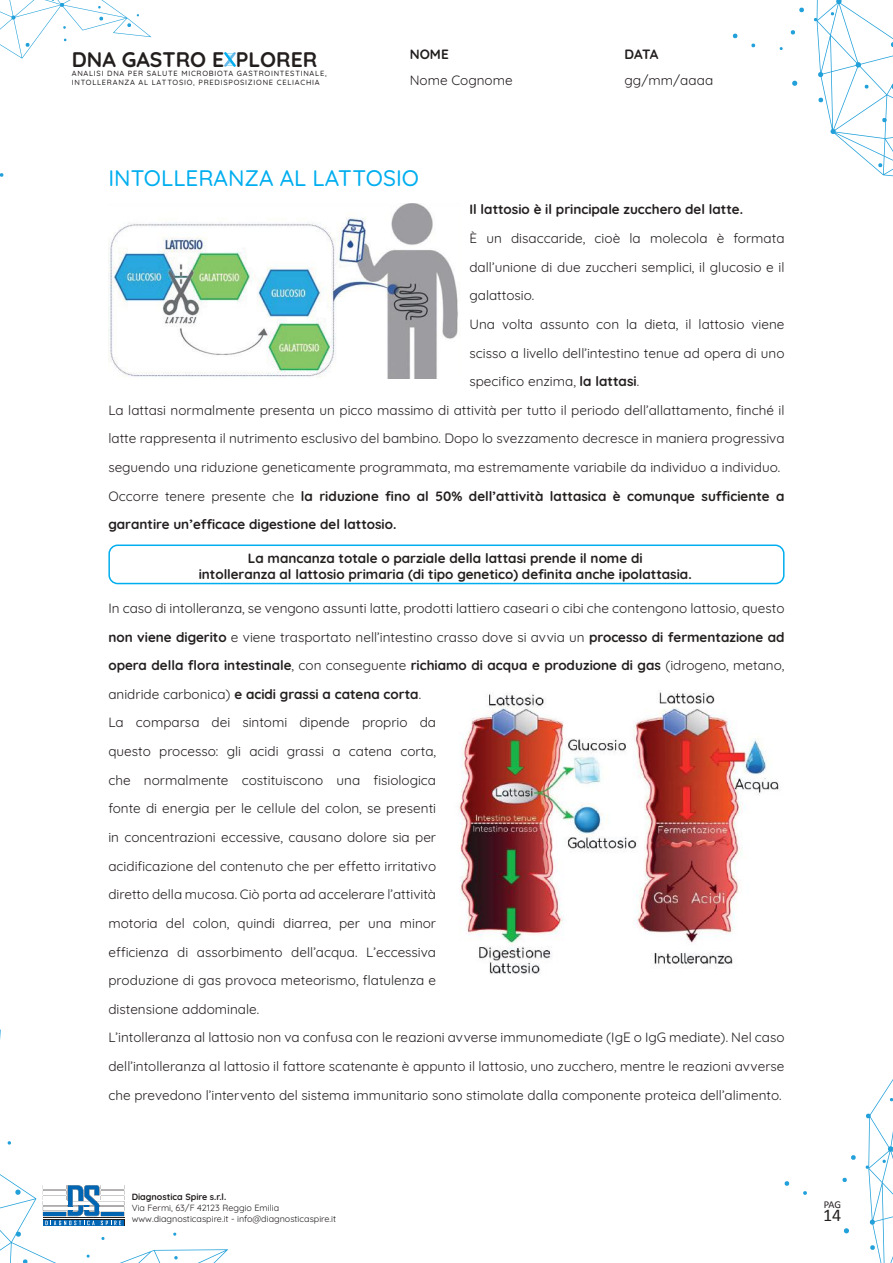
<style>
.page{position:relative;width:893px;height:1263px;background:#fff}
.page>*{position:absolute;margin:0;border:0;box-sizing:border-box;transform-origin:0 0}
.t1{font:500 22.5px "Quicksand";color:#00aeef}
.t2{font:700 21.15px "Quicksand";color:#241f1f}
.t3{font:18px "Calibri";color:#241f1f}
.t4{font:13.5px/28.7px "Quicksand";color:#241f1f}
.t5{font:700 13.5px/16.2px "Quicksand";color:#241f1f;text-align:center}
.t6{font:10.5px "Calibri";color:#241f1f}
.t7{font:9px/10.8px "Quicksand";color:#241f1f}
.t8{font:700 9px "Quicksand";color:#241f1f}
.t9{font:500 7.5px/9px "Quicksand";letter-spacing:.1em;color:#241f1f}
.s1{font-weight:700}
.s2{font-weight:400}
</style>
<div class="page">
<svg style="left:0;top:1029px;width:228px;height:234px"></svg>
<svg style="left:174px;top:1256px;width:4px;height:4px"></svg>
<svg style="left:7px;top:1141px;width:4px;height:4px"></svg>
<svg style="left:15px;top:1189px;width:6px;height:6px"></svg>
<svg style="left:16px;top:1231px;width:5px;height:6px"></svg>
<svg style="left:23px;top:1259px;width:5px;height:4px"></svg>
<svg style="left:86px;top:1254px;width:4px;height:4px"></svg>
<svg style="left:101px;top:1237px;width:4px;height:3px"></svg>
<svg style="left:173px;top:1232px;width:3px;height:4px"></svg>
<svg style="left:799px;top:7px;width:5px;height:6px"></svg>
<svg style="left:751px;top:43px;width:4px;height:5px"></svg>
<svg style="left:732px;top:33px;width:6px;height:6px"></svg>
<svg style="left:792px;top:80px;width:6px;height:6px"></svg>
<svg style="left:790px;top:30px;width:5px;height:5px"></svg>
<svg style="left:814px;top:0;width:79px;height:177px"></svg>
<svg style="left:0;top:0;width:152px;height:177px"></svg>
<svg style="left:851px;top:1155px;width:5px;height:5px"></svg>
<svg style="left:803px;top:1191px;width:4px;height:4px"></svg>
<svg style="left:784px;top:1181px;width:5px;height:5px"></svg>
<svg style="left:844px;top:1228px;width:5px;height:6px"></svg>
<svg style="left:842px;top:1177px;width:5px;height:5px"></svg>
<svg style="left:865px;top:1079px;width:28px;height:184px"></svg>
<svg style="left:43px;top:1225px;width:81px;height:1px"></svg>
<svg style="left:43px;top:1185px;width:81px;height:40px"></svg>
<hr style="left:43px;top:1218px;width:81px;height:1px;background:#241f1f">
<svg style="left:224px;top:52px;width:12px;height:15px"></svg>
<div style="left:108px;top:544px;width:676px;height:40px;border:2px solid #00aeef;border-radius:9px"></div>
<img style="left:459px;top:692px;width:320px;height:283px">
<img style="left:108px;top:203px;width:350px;height:176px">
<h2 class="t2" style="left:72px;top:46px;width:247px">DNA GASTRO E PLORER</h2>
<p class="t9" style="left:72px;top:69px;width:256px">ANALISI DNA PER SALUTE MICROBIOTA GASTROINTESTINALE,<br>INTOLLERANZA AL LATTOSIO, PREDISPOSIZIONE CELIACHIA</p>
<p class="t5" style="left:410px;top:46px;width:40px">NOME</p>
<p class="t4" style="left:410px;top:66px;width:104px">Nome Cognome</p>
<h1 class="t1" style="left:108px;top:163px;width:312px">INTOLLERANZA AL LATTOSIO</h1>
<p class="t5" style="left:624px;top:46px;width:35px">DATA</p>
<p class="t4" style="left:624px;top:66px;width:90px">gg/mm/aaaa</p>
<p class="t5" style="left:469px;top:201px;width:275px">Il lattosio è il principale zucchero del latte.</p>
<p class="t4" style="left:469px;top:224px;width:317px">È un disaccaride, cioè la molecola è formata</p>
<p class="t4" style="left:469px;top:252px;width:317px">dall’unione di due zuccheri semplici, il glucosio e il</p>
<p class="t4" style="left:469px;top:281px;width:66px">galattosio.</p>
<p class="t4" style="left:469px;top:309px;width:317px">Una volta assunto con la dieta, il lattosio viene</p>
<p class="t4" style="left:469px;top:338px;width:317px">scisso a livello dell’intestino tenue ad opera di uno</p>
<p class="t4" style="left:469px;top:367px;width:171px">specifico enzima, <span class="s1">la lattasi</span>.</p>
<p class="t4" style="left:108px;top:395px;width:678px">La lattasi normalmente presenta un picco massimo di attività per tutto il periodo dell’allattamento, finché il</p>
<p class="t4" style="left:108px;top:424px;width:678px">latte rappresenta il nutrimento esclusivo del bambino. Dopo lo svezzamento decresce in maniera progressiva</p>
<p class="t4" style="left:108px;top:453px;width:673px">seguendo una riduzione geneticamente programmata, ma estremamente variabile da individuo a individuo.</p>
<p class="t5" style="left:108px;top:487px;width:678px"><span class="s2">Occorre tenere presente che</span> la riduzione fino al 50% dell’attività lattasica è comunque sufficiente a</p>
<p class="t5" style="left:108px;top:516px;width:289px">garantire un’efficace digestione del lattosio.</p>
<p class="t5" style="left:199px;top:550px;width:495px">La mancanza totale o parziale della lattasi prende il nome di<br>intolleranza al lattosio primaria (di tipo genetico) definita anche ipolattasia.</p>
<p class="t4" style="left:108px;top:593px;width:678px">In caso di intolleranza, se vengono assunti latte, prodotti lattiero caseari o cibi che contengono lattosio, questo <span class="s1">non viene digerito</span> e viene trasportato nell’intestino crasso dove si avvia un <span class="s1">processo di fermentazione ad opera della flora intestinale</span>, con conseguente <span class="s1">richiamo di acqua e produzione di gas</span> (idrogeno, metano, anidride carbonica) <span class="s1">e acidi grassi a catena corta</span>.<br>La comparsa dei sintomi dipende proprio da<br>questo processo: gli acidi grassi a catena corta,<br>che normalmente costituiscono una fisiologica<br>fonte di energia per le cellule del colon, se presenti<br>in concentrazioni eccessive, causano dolore sia per<br>acidificazione del contenuto che per effetto irritativo<br>diretto della mucosa. Ciò porta ad accelerare l’attività<br>motoria del colon, quindi diarrea, per una minor<br>efficienza di assorbimento dell’acqua. L’eccessiva<br>produzione di gas provoca meteorismo, flatulenza e<br>distensione addominale.<br>L’intolleranza al lattosio non va confusa con le reazioni avverse immunomediate (IgE o IgG mediate). Nel caso dell’intolleranza al lattosio il fattore scatenante è appunto il lattosio, uno zucchero, mentre le reazioni avverse che prevedono l’intervento del sistema immunitario sono stimolate dalla componente proteica dell’alimento.</p>
<p class="t8" style="left:132px;top:1191px;width:96px">Diagnostica Spire s.r.l.</p>
<p class="t7" style="left:132px;top:1202px;width:206px">Via Fermi, 63/F 42123 Reggio Emilia www.diagnosticaspire.it - info@diagnosticaspire.it</p>
<p class="t6" style="left:824px;top:1200px;width:19px">PAG</p>
<h3 class="t3" style="left:823px;top:1207px;width:20px">14</h3>
</div>
